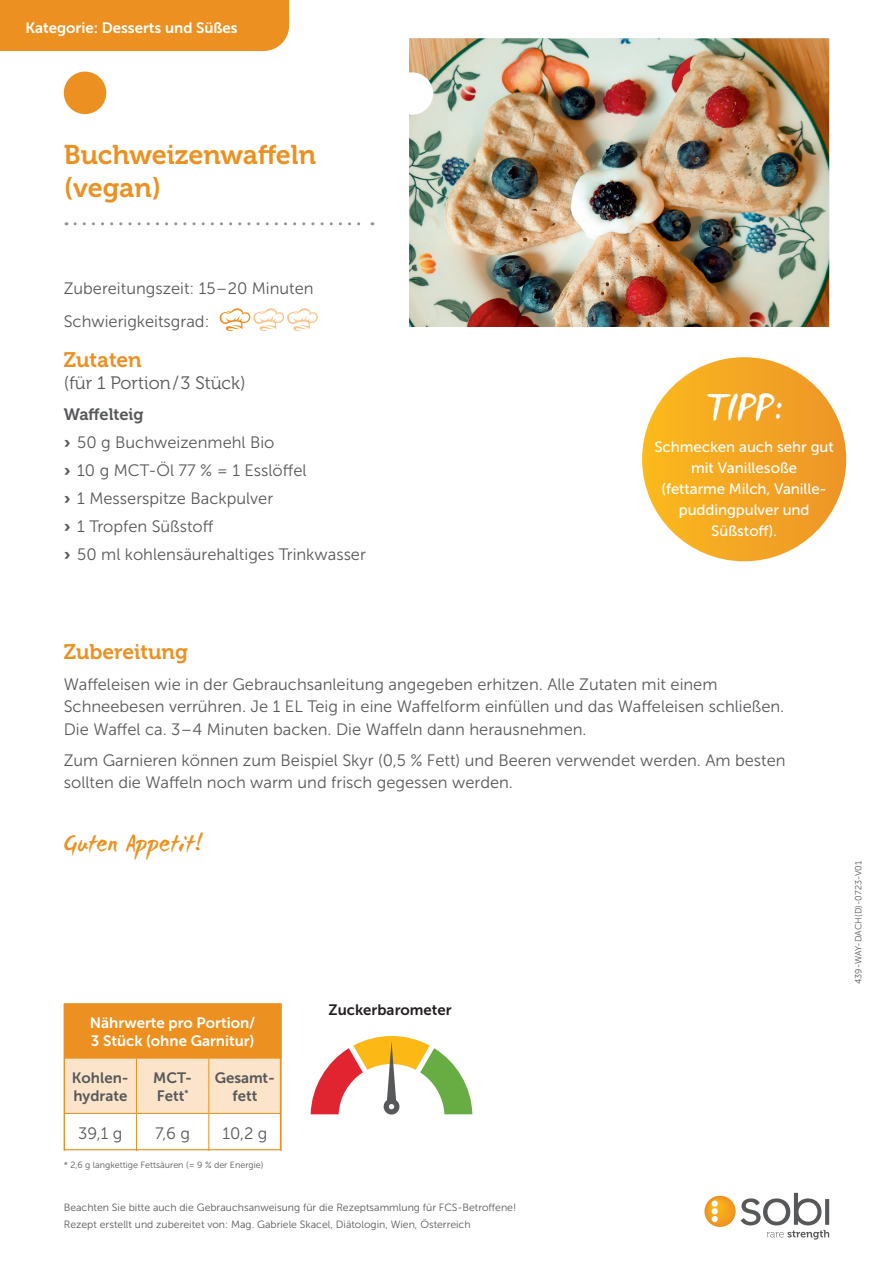
<style>
.page{position:relative;width:893px;height:1263px;background:#fff}
.page>*{position:absolute;margin:0;border:0;box-sizing:border-box;transform-origin:0 0}
.t1{font:43.5px "WC Mano Negra Bta";color:#fff}
.t2{font:27px/32.4px "Museo 700";color:#ec9121}
.t3{font:25.5px "WC Mano Negra Bta";color:#ec9121}
.t4{font:21px "Museo 700";color:#ec9121}
.t5{font:18px "Museo 300";color:#57585a}
.t6{font:16.5px/28px "Museo Sans 300";color:#57585a}
.t7{font:16.5px "Museo 700";color:#57585a}
.t8{font:15px/21px "Museo Sans 500";letter-spacing:-.005em;color:#fff;text-align:center}
.t9{font:15px/18px "Museo Sans 700";color:#fff}
.t10{font:15px/18px "Museo Sans 700";color:#57585a}
.t11{font:15px "Museo Sans 700";color:#231f20}
.t12{font:10.5px/16.8px "Museo Sans 300";color:#57585a}
.t13{font:9px "Museo Sans 300";color:#57585a}
.s1{font-family:"Museo 900"}
</style>
<div class="page">
<svg style="left:219px;top:308px;width:99px;height:23px"></svg>
<img style="left:409px;top:38px;width:420px;height:289px">
<div style="left:64px;top:72px;width:42px;height:42px;background:#ec9121;border-radius:50%"></div>
<svg style="left:75px;top:222px;width:298px;height:3px"></svg>
<div style="left:642px;top:357px;width:204px;height:204px;background:linear-gradient(to right,#fcba1f,#ed9428);border-radius:50%"></div>
<svg style="left:704px;top:1193px;width:125px;height:46px"></svg>
<div style="left:0;top:0;width:289px;height:51px;background:#ec9121"></div>
<svg style="left:311px;top:1036px;width:161px;height:78px"></svg>
<div style="left:64px;top:1004px;width:217px;height:55px;background:#ec9121"></div>
<div style="left:66px;top:1059px;width:213px;height:54px;background:#fbe4ca"></div>
<hr style="left:136px;top:1059px;width:1px;height:54px;background:#ec9121">
<hr style="left:281px;top:1059px;width:1px;height:54px;background:#ec9121">
<hr style="left:64px;top:1113px;width:73px;height:1px;background:#ec9121">
<hr style="left:137px;top:1113px;width:72px;height:1px;background:#ec9121">
<hr style="left:136px;top:1114px;width:1px;height:36px;background:#ec9121">
<hr style="left:209px;top:1113px;width:72px;height:1px;background:#ec9121">
<hr style="left:281px;top:1114px;width:1px;height:36px;background:#ec9121">
<hr style="left:208px;top:1059px;width:1px;height:54px;background:#ec9121">
<hr style="left:208px;top:1114px;width:1px;height:36px;background:#ec9121">
<div style="left:64px;top:1003px;width:217px;height:147px;border:1px solid #ec9121"></div>
<p class="t9" style="left:26px;top:18px;width:214px">Kategorie: Desserts und Süßes</p>
<h2 class="t2" style="left:64px;top:139px;width:254px">Buchweizenwaffeln (vegan)</h2>
<p class="t6" style="left:64px;top:273px;width:251px;line-height:32.5px">Zubereitungszeit: 15 – 20 Minuten<br>Schwierigkeitsgrad:</p>
<p class="t4" style="left:64px;top:348px;width:80px">Zutaten</p>
<p class="t5" style="left:64px;top:373px;width:183px">(für 1 Portion/3 Stück)</p>
<p class="t7" style="left:64px;top:406px;width:81px">Waffelteig</p>
<p class="t6" style="left:64px;top:429px;width:304px"><span class="s1">›</span> 50 g Buchweizenmehl Bio<br><span class="s1">›</span> 10 g MCT-Öl 77 % = 1 Esslöffel<br><span class="s1">›</span> 1 Messerspitze Backpulver<br><span class="s1">›</span> 1 Tropfen Süßstoff<br><span class="s1">›</span> 50 ml kohlensäurehaltiges Trinkwasser</p>
<h1 class="t1" style="left:705px;top:380px;width:79px">TIPP:</h1>
<p class="t8" style="left:654px;top:436px;width:181px">Schmecken auch sehr gut mit Vanillesoße<br>(fettarme Milch, Vanille&shy;puddingpulver und<br>Süßstoff).</p>
<p class="t4" style="left:64px;top:640px;width:126px">Zubereitung</p>
<p class="t6" style="left:64px;top:673px;width:722px;line-height:22.5px">Waffeleisen wie in der Gebrauchsanleitung angegeben erhitzen. Alle Zutaten mit einem<br>Schneebesen verrühren. Je 1 EL Teig in eine Waffelform einfüllen und das Waffeleisen schließen.<br>Die Waffel ca. 3 – 4 Minuten backen. Die Waffeln dann herausnehmen.</p>
<p class="t6" style="left:64px;top:749px;width:723px;line-height:22.5px">Zum Garnieren können zum Beispiel Skyr (0,5 % Fett) und Beeren verwendet werden. Am besten sollten die Waffeln noch warm und frisch gegessen werden.</p>
<h3 class="t3" style="left:64px;top:828px;width:141px">Guten Appetit!</h3>
<p class="t9" style="left:90px;top:1014px;width:167px">Nährwerte pro Portion/<br>3 Stück (ohne Garnitur)</p>
<p class="t10" style="left:72px;top:1068px;width:58px">Kohlen&shy;hydrate</p>
<p class="t10" style="left:153px;top:1068px;width:40px">MCT-<br>Fett<sup>*</sup></p>
<p class="t10" style="left:215px;top:1068px;width:62px;text-align:center">Gesamt&shy;fett</p>
<p class="t6" style="left:78px;top:1119px;width:46px">39,1 g</p>
<p class="t6" style="left:155px;top:1119px;width:36px">7,6 g</p>
<p class="t6" style="left:222px;top:1119px;width:46px">10,2 g</p>
<p class="t13" style="left:64px;top:1160px;width:201px">* 2,6 g langkettige Fettsäuren (= 9 % der Energie)</p>
<p class="t11" style="left:329px;top:1001px;width:125px">Zuckerbarometer</p>
<p class="t12" style="left:64px;top:1199px;width:454px">Beachten Sie bitte auch die Gebrauchsanweisung für die Rezeptsammlung für FCS-Betroffene!<br>Rezept erstellt und zubereitet von: Mag. Gabriele Skacel, Diätologin, Wien, Österreich</p>
<p class="t13" style="left:853px;top:984px;width:125px;rotate:-90deg">439-WAY-DACH(D)-0723-V01</p>
</div>
